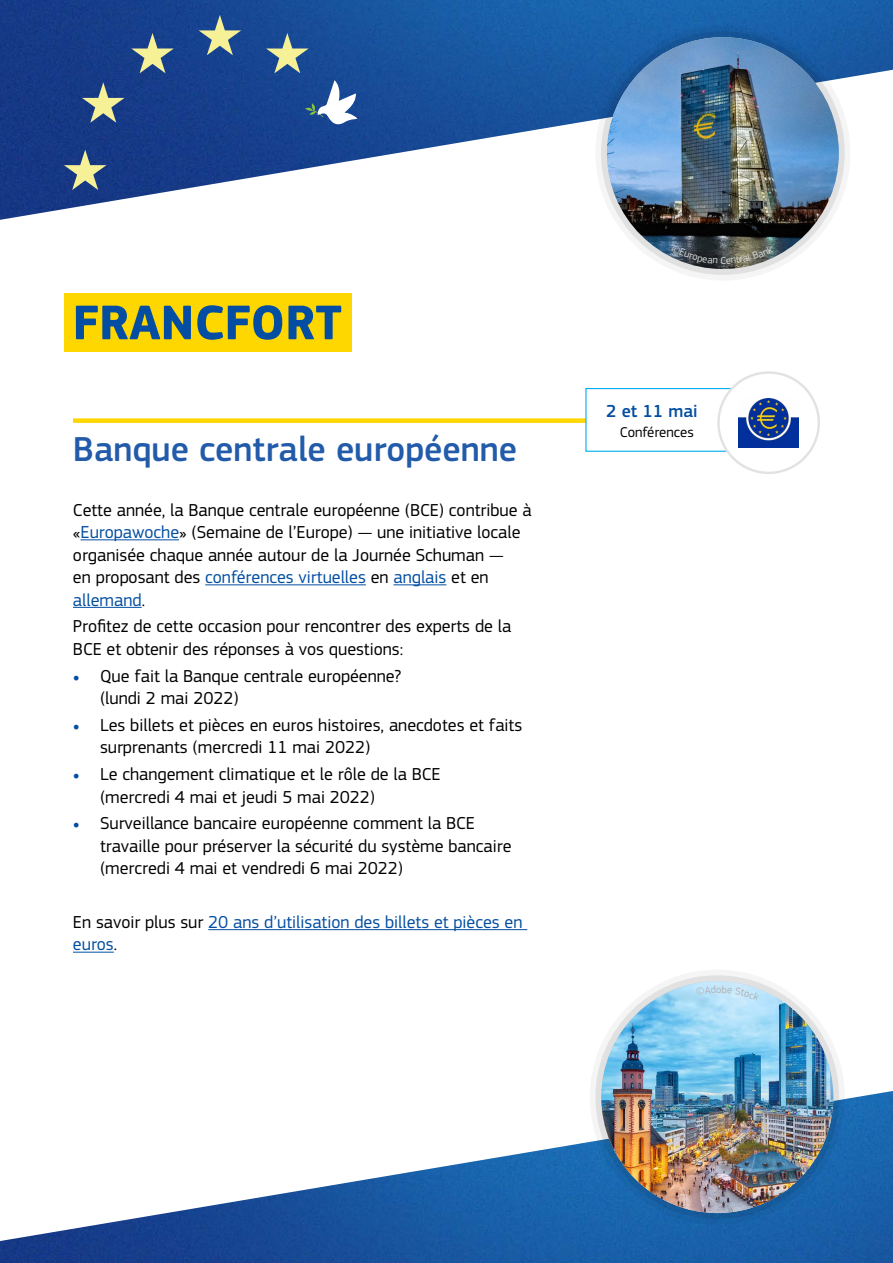
<style>
.page{position:relative;width:893px;height:1263px;background:#fff}
.page>*{position:absolute;margin:0;border:0;box-sizing:border-box;transform-origin:0 0}
.t1{font:700 50.55px "EC Square Sans Pro";color:#034ea2}
.t2{font:500 36px "EC Square Sans Pro";color:#225ba9}
.t3{font:500 18.15px "EC Square Sans Pro";color:#034ea2}
.t4{font:18px/22.5px "EC Square Sans Pro";color:#000}
.t5{font:18px/22.5px "EC Square Sans Pro";color:#034ea2}
.t6{font:14.7px "EC Square Sans Pro";color:#000}
.s1{color:#034ea2}
.s2{font-family:"Minion Pro";color:#034ea2}
.s3{color:#000}
</style>
<div class="page">
<img style="left:0;top:1091px;width:893px;height:172px">
<hr style="left:81px;top:539px;width:98px;height:1px;background:#034ea2">
<hr style="left:205px;top:584px;width:161px;height:1px;background:#034ea2">
<hr style="left:393px;top:584px;width:53px;height:1px;background:#034ea2">
<hr style="left:73px;top:607px;width:69px;height:1px;background:#034ea2">
<hr style="left:208px;top:929px;width:319px;height:1px;background:#034ea2">
<hr style="left:73px;top:952px;width:41px;height:1px;background:#034ea2">
<div style="left:64px;top:293px;width:288px;height:59px;background:#ffd700"></div>
<img style="left:0;top:0;width:893px;height:220px">
<svg style="left:199px;top:15px;width:42px;height:40px"></svg>
<svg style="left:131px;top:33px;width:43px;height:40px"></svg>
<svg style="left:82px;top:82px;width:43px;height:41px"></svg>
<svg style="left:64px;top:150px;width:42px;height:40px"></svg>
<svg style="left:333px;top:149px;width:43px;height:41px"></svg>
<svg style="left:266px;top:33px;width:43px;height:40px"></svg>
<svg style="left:305px;top:80px;width:54px;height:46px"></svg>
<svg style="left:595px;top:26px;width:255px;height:255px"></svg>
<img style="left:607px;top:37px;width:232px;height:232px;border-radius:116px">
<svg style="left:590px;top:969px;width:255px;height:256px"></svg>
<img style="left:601px;top:981px;width:232px;height:232px;border-radius:116px">
<div style="left:73px;top:418px;width:693px;height:5px;background:#ffd600"></div>
<div style="left:586px;top:389px;width:158px;height:62px;background:#fff"></div>
<div style="left:585px;top:388px;width:159px;height:64px;border:1px solid #00aeef"></div>
<div style="left:717px;top:371px;width:103px;height:103px;background:#e1e2e3;border-radius:50%"></div>
<div style="left:720px;top:374px;width:98px;height:98px;background:#fff;border-radius:50%"></div>
<img style="left:739px;top:398px;width:59px;height:49px">
<svg style="left:671px;top:244px;width:102px;height:20px"></svg>
<svg style="left:696px;top:985px;width:64px;height:16px"></svg>
<h1 class="t1" style="left:73px;top:292px;width:271px">FRANCFORT</h1>
<h2 class="t2" style="left:73px;top:428px;width:445px">Banque centrale européenne</h2>
<p class="t4" style="left:73px;top:498px;width:460px">Cette année, la Banque centrale européenne (BCE) contribue à «<span class="s1">Europawoche</span>» (Semaine de l’Europe) — une initiative locale organisée chaque année autour de la Journée Schuman —<br>en proposant des <span class="s1">conférences virtuelles</span> en <span class="s1">anglais</span> et en <span class="s1">allemand</span>.</p>
<p class="t4" style="left:73px;top:615px;width:440px">Profitez de cette occasion pour rencontrer des experts de la<br>BCE et obtenir des réponses à vos questions:</p>
<p class="t4" style="left:100px;top:664px;width:302px;text-indent:-27px"><span class="s2">•</span> Que fait la Banque centrale européenne? (lundi 2 mai 2022)</p>
<p class="t4" style="left:100px;top:714px;width:424px;text-indent:-27px"><span class="s2">•</span> Les billets et pièces en euros histoires, anecdotes et faits surprenants (mercredi 11 mai 2022)</p>
<p class="t4" style="left:100px;top:763px;width:342px;text-indent:-27px"><span class="s2">•</span> Le changement climatique et le rôle de la BCE (mercredi 4 mai et jeudi 5 mai 2022)</p>
<p class="t4" style="left:100px;top:812px;width:413px;text-indent:-27px"><span class="s2">•</span> Surveillance bancaire européenne comment la BCE travaille pour préserver la sécurité du système bancaire (mercredi 4 mai et vendredi 6 mai 2022)</p>
<p class="t5" style="left:73px;top:911px;width:451px"><span class="s3">En savoir plus sur</span> 20 ans d’utilisation des billets et pièces en euros<span class="s3">.</span></p>
<p class="t3" style="left:606px;top:400px;width:93px">2 et 11 mai</p>
<p class="t6" style="left:620px;top:423px;width:75px">Conférences</p>
</div>
